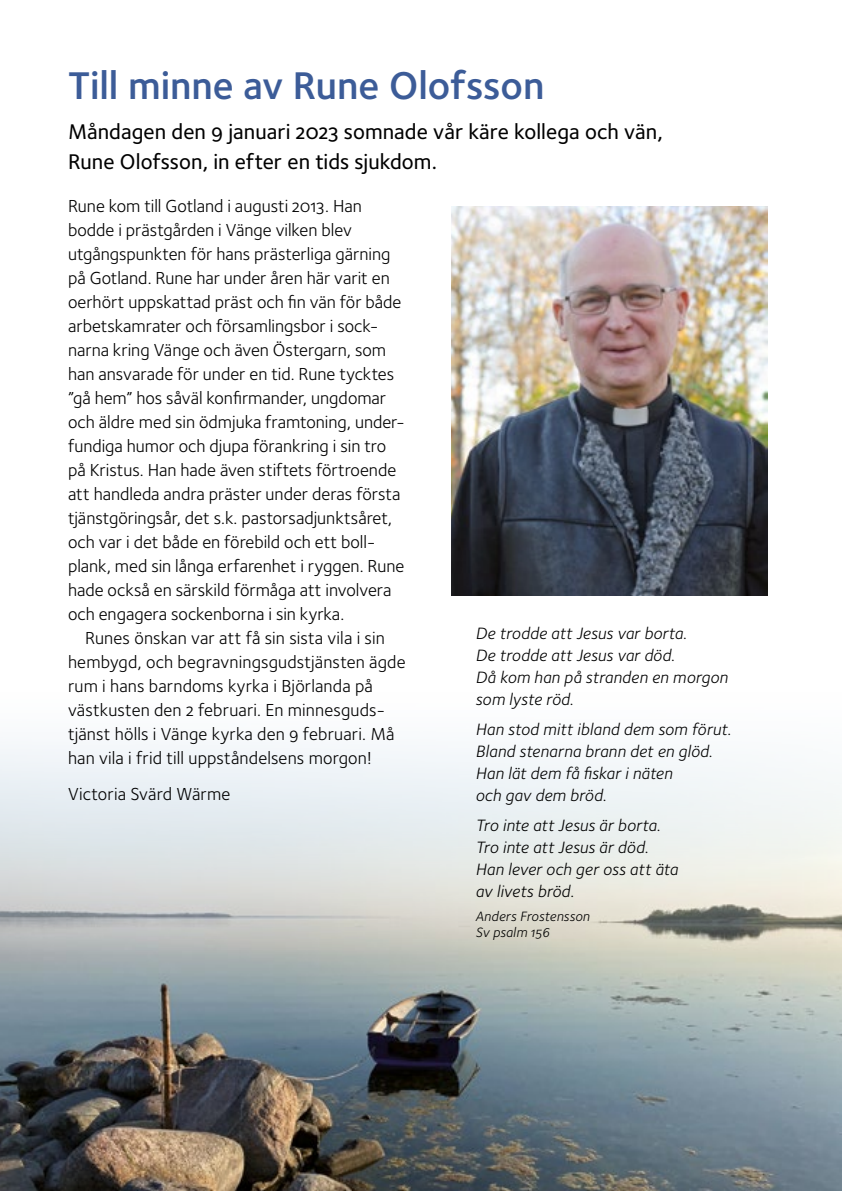
<style>
.page{position:relative;width:842px;height:1191px;background:#fff}
.page>*{position:absolute;margin:0;border:0;box-sizing:border-box;transform-origin:0 0}
.t1{font:40px "Foundry Sterling Demi OSF";color:#3c5c98}
.t2{font:22px/30px "Foundry Sterling Medium OSF";letter-spacing:.005em;color:#000}
.t3{font:18px/24px "Foundry Sterling Book OSF";color:#000}
.t4{font:17px/22px "Foundry Sterling Book Italic OSF";letter-spacing:.01em;color:#000}
.t5{font:14px/16px "Foundry Sterling Book Italic OSF";letter-spacing:.01em;color:#000}
</style>
<div class="page">
<img style="left:0;top:961px;width:842px;height:230px">
<svg style="left:0;top:744px;width:842px;height:217px"></svg>
<img style="left:452px;top:207px;width:316px;height:388px">
<h1 class="t1" style="left:68px;top:57px;width:478px">Till minne av Rune Olofsson</h1>
<p class="t2" style="left:68px;top:116px;width:596px">Måndagen den 9 januari 2023 somnade vår käre kollega och vän,<br>Rune Olofsson, in efter en tids sjukdom.</p>
<p class="t3" style="left:68px;top:193px;width:338px">Rune kom till Gotland i augusti 2013. Han bodde i prästgården i Vänge vilken blev utgångspunkten för hans prästerliga gärning på Gotland. Rune har under åren här varit en oerhört uppskattad präst och fin vän för både arbetskamrater och församlingsbor i sock&shy;narna kring Vänge och även Östergarn, som han ansvarade för under en tid. Rune tycktes ”gå hem” hos såväl konfirmander, ungdomar och äldre med sin ödmjuka framtoning, under&shy;fundiga humor och djupa förankring i sin tro på Kristus. Han hade även stiftets förtroende att handleda andra präster under deras första tjänstgöringsår, det s.k. pastorsadjunktsåret, och var i det både en förebild och ett boll&shy;plank, med sin långa erfarenhet i ryggen. Rune hade också en särskild förmåga att involvera och engagera sockenborna i sin kyrka.</p>
<p class="t3" style="left:68px;top:625px;width:339px;text-indent:17px">Runes önskan var att få sin sista vila i sin hembygd, och begravningsgudstjänsten ägde rum i hans barndoms kyrka i Björlanda på västkusten den 2 februari. En minnesguds&shy;tjänst hölls i Vänge kyrka den 9 februari. Må han vila i frid till uppståndelsens morgon!</p>
<p class="t3" style="left:68px;top:781px;width:164px">Victoria Svärd Wärme</p>
<p class="t4" style="left:475px;top:621px;width:254px">De trodde att Jesus var borta.<br>De trodde att Jesus var död.<br>Då kom han på stranden en morgon som lyste röd.</p>
<p class="t4" style="left:475px;top:717px;width:257px">Han stod mitt ibland dem som förut.<br>Bland stenarna brann det en glöd.<br>Han lät dem få fiskar i näten<br>och gav dem bröd.</p>
<p class="t4" style="left:475px;top:813px;width:204px">Tro inte att Jesus är borta.<br>Tro inte att Jesus är död.<br>Han lever och ger oss att äta av livets bröd.</p>
<p class="t5" style="left:475px;top:908px;width:116px">Anders Frostensson<br>Sv psalm 156</p>
</div>
